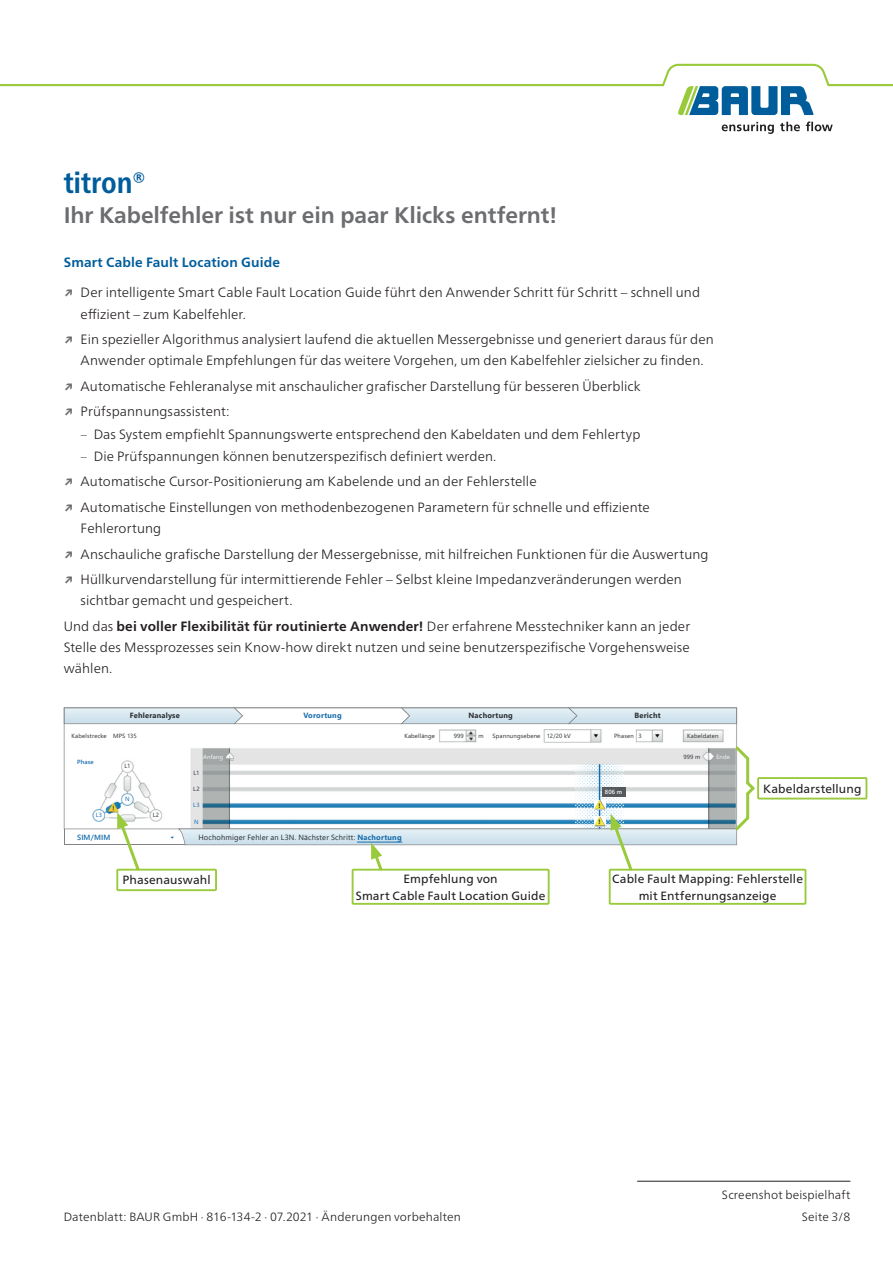
<style>
.page{position:relative;width:893px;height:1263px;background:#fff}
.page>*{position:absolute;margin:0;border:0;box-sizing:border-box;transform-origin:0 0}
.DB_-_Titel_Produktna{font:700 condensed 30px "Frutiger Neue LTW1 G";letter-spacing:-.005em;color:#005d9c}
.DB_-_Titel_Produktbe{font:700 22.5px "Frutiger Neue LTW1 G";color:#6c6d70}
.DB___Fließtext{font:300 13.5px/21.3px "Frutiger Neue LTW1 G";letter-spacing:.01em;color:#231f20}
.DB_-_Condensed_Übers{font:700 13.5px "Frutiger Neue LTW1 G";letter-spacing:.01em;color:#005d9c}
.Text_Legende{font:12px/16.5px "Frutiger Neue LTW1 G";letter-spacing:.01em;color:#231f20;text-align:center}
.DB_-_Fußnote_rechtsb{font:300 12px "Frutiger Neue LTW1 G";letter-spacing:.01em;color:#231f20}
.Text_Screenshot_dunk{font:7.5px "Segoe UI";letter-spacing:.025em;color:#292c2f}
.Text_Screenshot_dunk-2{font:700 7.5px "Segoe UI";letter-spacing:.025em;color:#292c2f}
.Text_Screenshot_dunk-3{font:700 7.5px "Segoe UI";letter-spacing:.025em;color:#156cac}
.Text_Screenshot_blau{font:600 7.5px "Segoe UI";letter-spacing:.015em;color:#156cac}
.t1{font:700 6.45px "Segoe UI";color:#231f20}
.Text_Screenshot_grau{font:6px "Segoe UI";letter-spacing:.025em;color:#292c2f}
.Text_Screenshot_hell{font:6px "Segoe UI";letter-spacing:.025em;color:#fbfbfa}
.Text_Screenshot_blau-2{font:6px "Segoe UI";color:#156cac}
.Text_Screenshot_dunk-4{font:6px "Segoe UI";letter-spacing:.005em;color:#292c2f}
.Text_Screenshot_blau-3{font:600 6px "Segoe UI";letter-spacing:.025em;color:#156cac}
.Text_Screenshot_hell-2{font:6px "Segoe UI";color:#fafafa}
.Text_Screenshot_hell-3{font:600 6px "Segoe UI";color:#fbfbfa}
.s1{font-weight:700;color:#6c6d70}
.s2{font-stretch:condensed;color:#6c6d70}
.s3{font-weight:700}
.s4{font-weight:700;color:#156cac}
</style>
<div class="page">
<svg style="left:722px;top:122px;width:52px;height:12px"></svg>
<svg style="left:780px;top:122px;width:20px;height:9px"></svg>
<svg style="left:806px;top:122px;width:27px;height:9px"></svg>
<svg style="left:0;top:64px;width:893px;height:51px"></svg>
<svg style="left:64px;top:707px;width:673px;height:122px"></svg>
<svg style="left:64px;top:829px;width:1px;height:15px"></svg>
<hr style="left:64px;top:844px;width:121px;height:1px;background:#808285">
<div style="left:352px;top:869px;width:198px;height:36px;border:2px solid #99ca3b"></div>
<div style="left:609px;top:869px;width:197px;height:36px;border:2px solid #99ca3b"></div>
<div style="left:116px;top:869px;width:101px;height:22px;border:2px solid #99ca3b"></div>
<div style="left:757px;top:777px;width:110px;height:22px;border:2px solid #99ca3b"></div>
<hr style="left:746px;top:758px;width:3px;height:25px;background:#99ca3b">
<svg style="left:733px;top:744px;width:17px;height:19px"></svg>
<svg style="left:117px;top:812px;width:25px;height:61px"></svg>
<img style="left:575px;top:764px;width:49px;height:3px">
<hr style="left:599px;top:764px;width:1px;height:64px;background:#156cac">
<svg style="left:170px;top:779px;width:587px;height:94px"></svg>
<div style="left:602px;top:787px;width:23px;height:9px;background:#55595b"></div>
<hr style="left:357px;top:842px;width:45px;height:1px;background:#156cac">
<hr style="left:637px;top:1181px;width:213px;height:1px;background:#231f20">
<p class="DB_-_Titel_Produktna" style="left:64px;top:160px;width:84px">titron®</p>
<p class="DB_-_Titel_Produktbe" style="left:64px;top:199px;width:495px">Ihr Kabelfehler ist nur ein paar Klicks entfernt!</p>
<p class="DB_-_Condensed_Übers" style="left:64px;top:253px;width:218px">Smart Cable Fault Location Guide</p>
<p class="DB___Fließtext" style="left:81px;top:281px;width:621px;text-indent:-17px"><span class="s1">↗</span> Der intelligente Smart Cable Fault Location Guide führt den Anwender Schritt für Schritt – schnell und effizient – zum Kabelfehler.</p>
<p class="DB___Fließtext" style="left:64px;top:328px;width:651px;text-align:center"><span class="s1">↗</span> Ein spezieller Algorithmus analysiert laufend die aktuellen Messergebnisse und generiert daraus für den<br>Anwender optimale Empfehlungen für das weitere Vorgehen, um den Kabelfehler zielsicher zu finden.</p>
<p class="DB___Fließtext" style="left:64px;top:374px;width:578px"><span class="s1">↗</span> Automatische Fehleranalyse mit anschaulicher grafischer Darstellung für besseren Überblick</p>
<p class="DB___Fließtext" style="left:64px;top:400px;width:167px"><span class="s1">↗</span> Prüfspannungsassistent:</p>
<p class="DB___Fließtext" style="left:81px;top:422px;width:561px"><span class="s2">–</span> Das System empfiehlt Spannungswerte entsprechend den Kabeldaten und dem Fehlertyp</p>
<p class="DB___Fließtext" style="left:81px;top:444px;width:417px"><span class="s2">–</span> Die Prüfspannungen können benutzerspezifisch definiert werden.</p>
<p class="DB___Fließtext" style="left:64px;top:470px;width:474px"><span class="s1">↗</span> Automatische Cursor-Positionierung am Kabelende und an der Fehlerstelle</p>
<p class="DB___Fließtext" style="left:81px;top:495px;width:571px;text-indent:-17px"><span class="s1">↗</span> Automatische Einstellungen von methodenbezogenen Parametern für schnelle und effiziente<br>Fehlerortung</p>
<p class="DB___Fließtext" style="left:64px;top:542px;width:646px"><span class="s1">↗</span> Anschauliche grafische Darstellung der Messergebnisse, mit hilfreichen Funktionen für die Auswertung</p>
<p class="DB___Fließtext" style="left:81px;top:568px;width:603px;text-indent:-17px"><span class="s1">↗</span> Hüllkurvendarstellung für intermittierende Fehler – Selbst kleine Impedanzveränderungen werden sichtbar gemacht und gespeichert.</p>
<p class="DB___Fließtext" style="left:64px;top:615px;width:628px;text-align:justify">Und das <span class="s3">bei voller Flexibilität für routinierte Anwender!</span> Der erfahrene Messtechniker kann an jeder Stelle des Messprozesses sein Know-how direkt nutzen und seine benutzerspezifische Vorgehensweise wählen.</p>
<p class="Text_Screenshot_dunk-2" style="left:130px;top:709px;width:52px">Fehleranalyse</p>
<p class="Text_Screenshot_dunk-3" style="left:303px;top:708px;width:40px">Vorortung</p>
<p class="Text_Screenshot_dunk-2" style="left:468px;top:709px;width:46px">Nachortung</p>
<p class="Text_Screenshot_dunk-2" style="left:634px;top:708px;width:28px">Bericht</p>
<p class="Text_Screenshot_grau" style="left:72px;top:731px;width:37px">Kabelstrecke</p>
<p class="Text_Screenshot_grau" style="left:404px;top:731px;width:32px">Kabellänge</p>
<p class="Text_Screenshot_grau" style="left:493px;top:731px;width:49px">Spannungsebene</p>
<p class="Text_Screenshot_grau" style="left:614px;top:731px;width:21px">Phasen</p>
<p class="Text_Screenshot_hell" style="left:203px;top:751px;width:21px">Anfang</p>
<p class="Text_Screenshot_grau" style="left:683px;top:751px;width:18px">999 m</p>
<p class="Text_Screenshot_hell-2" style="left:716px;top:751px;width:15px">Ende</p>
<p class="Text_Screenshot_grau" style="left:194px;top:767px;width:7px">L1</p>
<p class="Text_Screenshot_dunk-4" style="left:113px;top:731px;width:25px">MPS 135</p>
<p class="Text_Screenshot_grau" style="left:454px;top:731px;width:12px">999</p>
<p class="Text_Screenshot_grau" style="left:479px;top:731px;width:7px">m</p>
<p class="Text_Screenshot_grau" style="left:547px;top:731px;width:26px">12/20 kV</p>
<p class="Text_Screenshot_grau" style="left:639px;top:731px;width:5px">3</p>
<p class="Text_Screenshot_grau" style="left:687px;top:731px;width:33px">Kabeldaten</p>
<p class="Text_Screenshot_blau-3" style="left:77px;top:756px;width:18px">Phase</p>
<p class="Text_Screenshot_grau" style="left:125px;top:760px;width:7px">L1</p>
<p class="Text_Screenshot_blau-2" style="left:96px;top:809px;width:8px">L3</p>
<p class="Text_Screenshot_blau-2" style="left:125px;top:793px;width:6px">N</p>
<p class="Text_Screenshot_grau" style="left:153px;top:809px;width:8px">L2</p>
<p class="Text_Screenshot_grau" style="left:193px;top:783px;width:8px">L2</p>
<p class="Text_Screenshot_blau-2" style="left:193px;top:799px;width:8px">L3</p>
<p class="Text_Screenshot_blau-2" style="left:194px;top:816px;width:6px">N</p>
<p class="Text_Screenshot_blau" style="left:77px;top:830px;width:35px">SIM/MIM</p>
<p class="Text_Screenshot_dunk" style="left:198px;top:831px;width:205px">Hochohmiger Fehler an L3N. Nächster Schritt: <span class="s4">Nachortung</span></p>
<p class="Text_Screenshot_hell-3" style="left:605px;top:786px;width:19px">806 m</p>
<p class="t1" style="left:598px;top:799px;width:4px">!</p>
<p class="t1" style="left:598px;top:816px;width:4px">!</p>
<p class="Text_Legende" style="left:763px;top:779px;width:100px">Kabeldarstellung</p>
<p class="Text_Legende" style="left:123px;top:871px;width:89px">Phasenauswahl</p>
<p class="Text_Legende" style="left:356px;top:870px;width:191px">Empfehlung von<br>Smart Cable Fault Location Guide</p>
<p class="Text_Legende" style="left:612px;top:870px;width:192px">Cable Fault Mapping: Fehlerstelle mit Entfernungsanzeige</p>
<p class="DB_-_Fußnote_rechtsb" style="left:722px;top:1186px;width:130px">Screenshot beispielhaft</p>
<p class="DB_-_Fußnote_rechtsb" style="left:64px;top:1208px;width:398px">Datenblatt: BAUR GmbH · 816-134-2 · 07.2021 · Änderungen vorbehalten</p>
<p class="DB_-_Fußnote_rechtsb" style="left:802px;top:1208px;width:50px">Seite 3/8</p>
</div>
